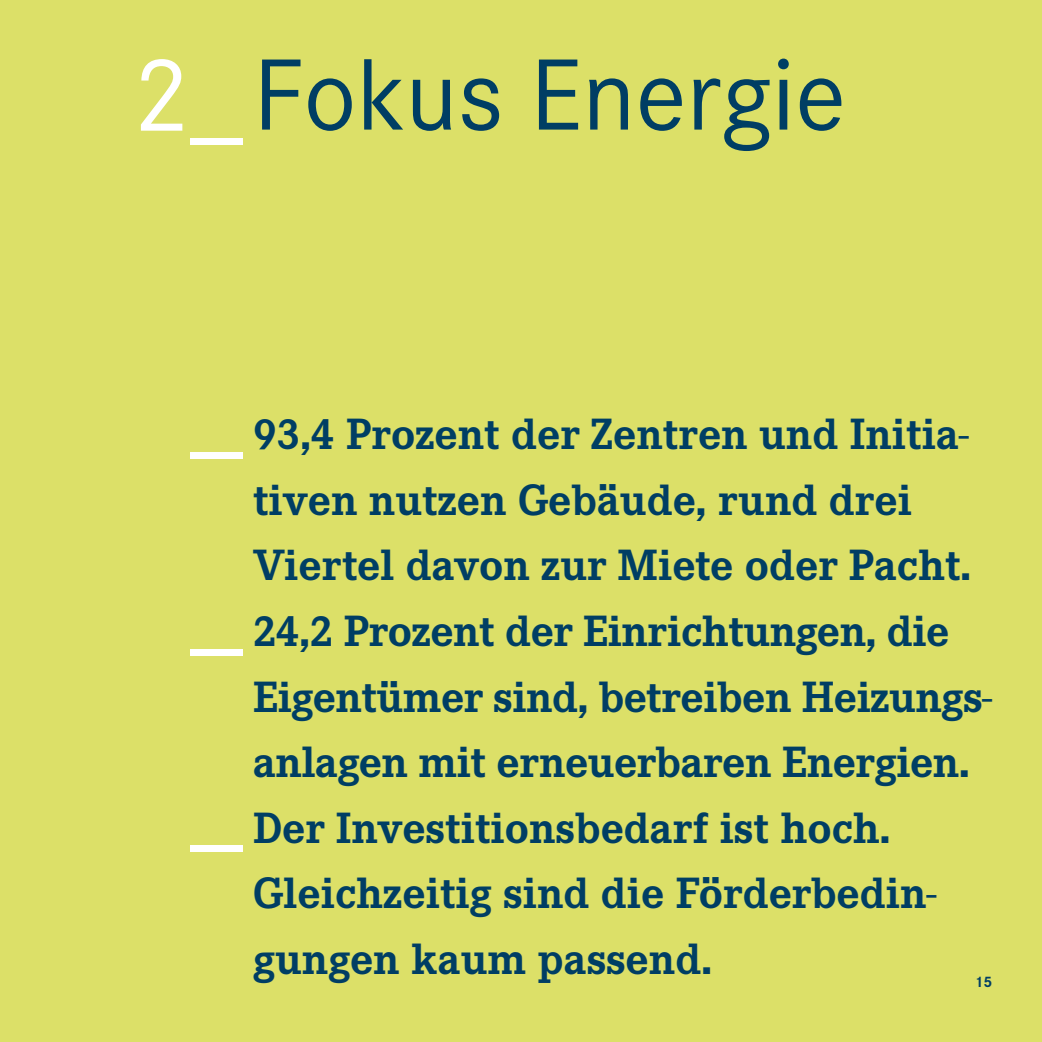
<style>
.page{position:relative;width:1042px;height:1042px;background:#dce068}
.page>*{position:absolute;margin:0;border:0;box-sizing:border-box;transform-origin:0 0}
.t1{font:105px "Corporate S";color:#003e64}
.t2{font:105px/196px "Corporate S";color:#fff}
.t3{font:700 45.5px/65.6px "Corporate E";color:#003e64}
.t4{font:700 15.75px "Corporate S";color:#003e64}
.s1{font-size:108.5px;color:#fff}
.s2{color:#fff}
</style>
<div class="page">
<h1 class="t1" style="left:133px;top:26px;width:715px"><span class="s1">2</span><span class="s2">_</span>Fokus Energie</h1>
<h1 class="t2" style="left:191px;top:308px;width:54px">_</h1>
<h1 class="t2" style="left:191px;top:506px;width:54px">_ _</h1>
<p class="t3" style="left:253px;top:400px;width:741px">93,4 Prozent der Zentren und Initia&shy;tiven nutzen Gebäude, rund drei Viertel davon zur Miete oder Pacht.<br>24,2 Prozent der Einrichtungen, die Eigentümer sind, betreiben Heizungs&shy;anlagen mit erneuerbaren Energien.<br>Der Investitionsbedarf ist hoch.<br>Gleichzeitig sind die Förderbedin&shy;gungen kaum passend.</p>
<p class="t4" style="left:974px;top:971px;width:19px">15</p>
</div>
